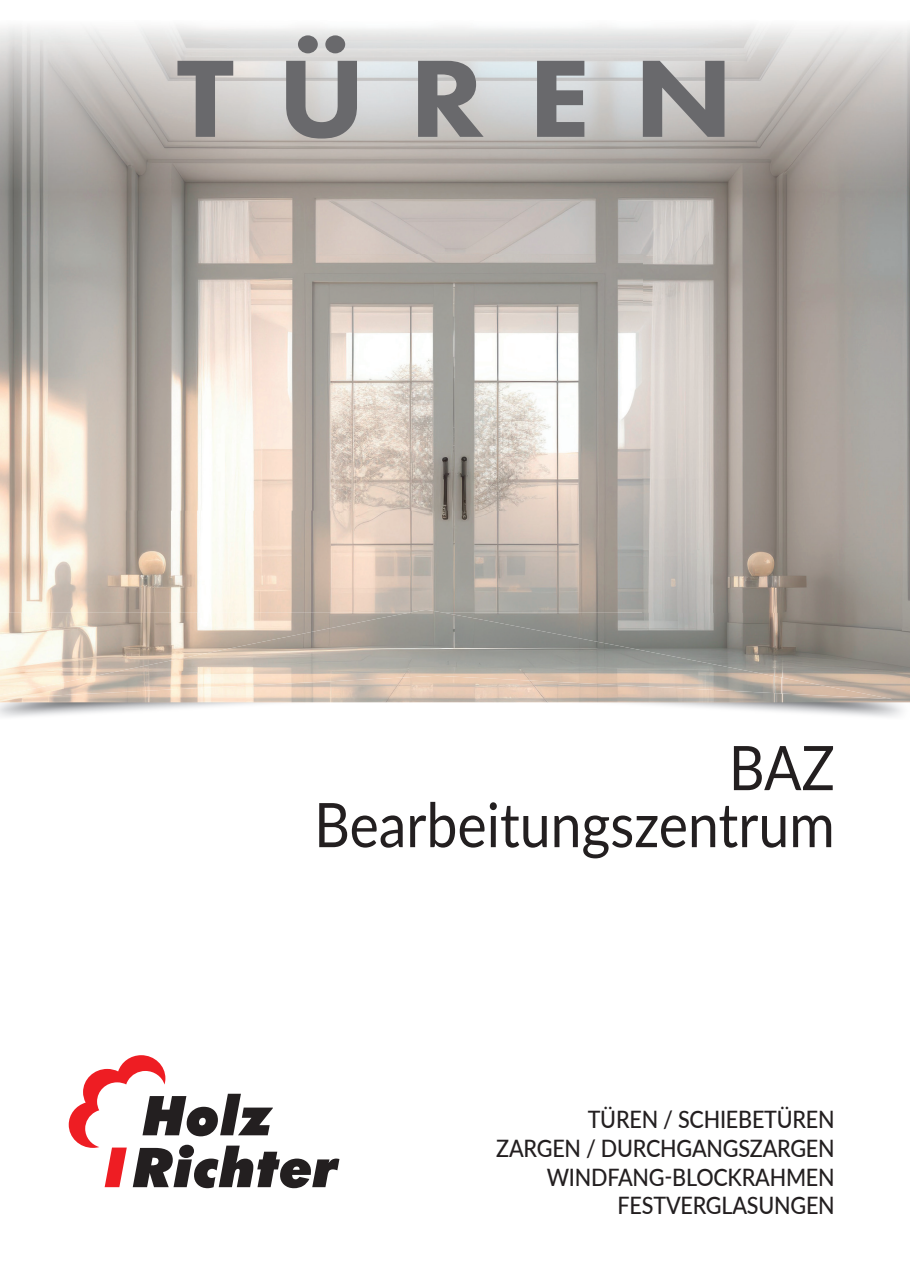
<style>
.page{position:relative;width:910px;height:1280px;background:#fff}
.page>*{position:absolute;margin:0;border:0;box-sizing:border-box;transform-origin:0 0}
.t1{font:800 114px "Futura PT";letter-spacing:.34em;color:#69696c;scale:1.1 1}
.t2{font:61.5px/57px "Lato";color:#231f20;text-align:right;scale:.9 1}
.t3{font:500 24px/28.8px "Lato";letter-spacing:-.01em;color:#231f20;text-align:right;scale:.9 1}
</style>
<div class="page">
<img style="left:0;top:25px;width:910px;height:692px">
<img style="left:0;top:610px;width:892px;height:89px">
<svg style="left:69px;top:1055px;width:270px;height:133px"></svg>
<h1 class="t1" style="left:176px;top:28px;width:508px">TÜREN</h1>
<h2 class="t2" style="left:314px;top:737px;width:580px">BAZ<br>Bearbeitungszentrum</h2>
<p class="t3" style="left:496px;top:1104px;width:378px">TÜREN / SCHIEBETÜREN<br>ZARGEN / DURCHGANGSZARGEN<br>WINDFANG-BLOCKRAHMEN<br>FESTVERGLASUNGEN</p>
</div>
